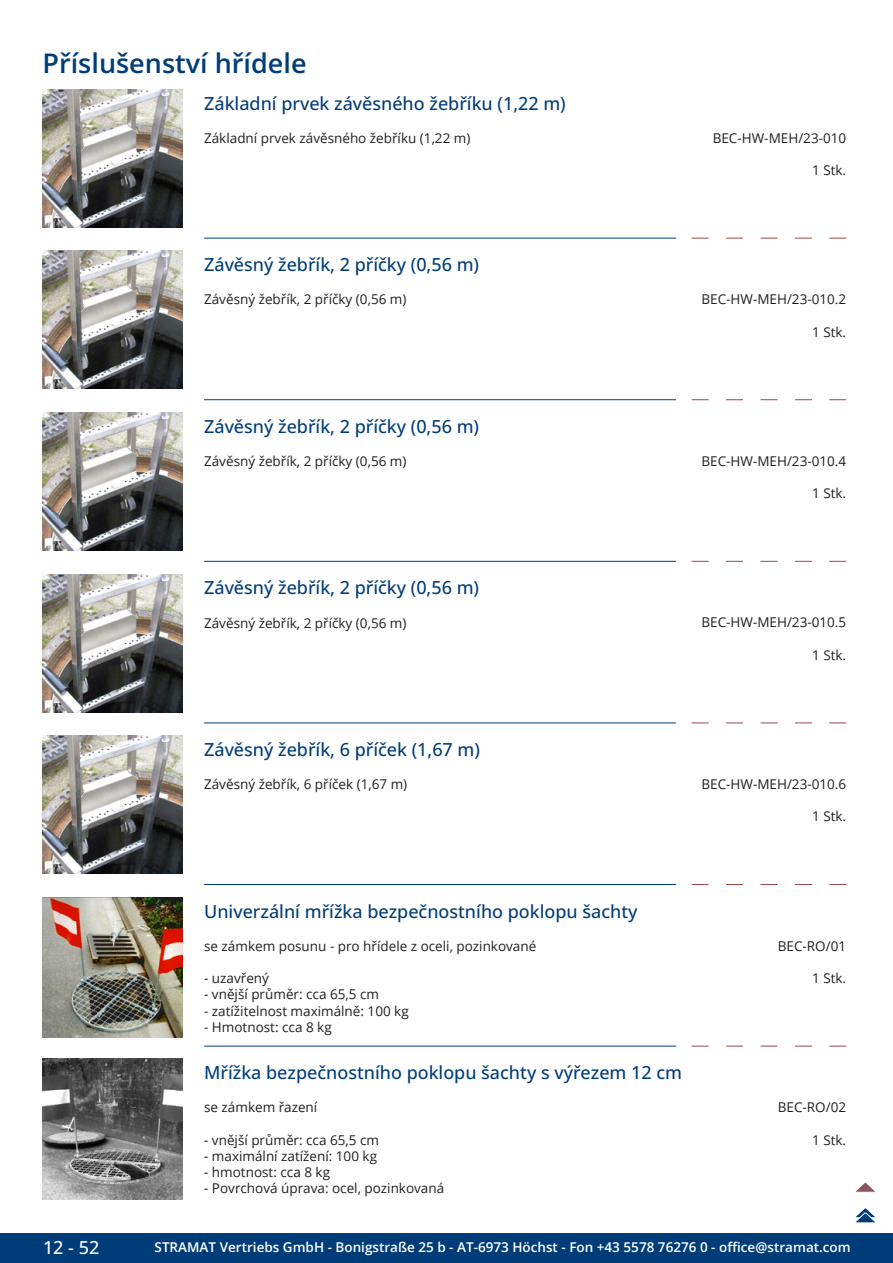
<style>
.page{position:relative;width:893px;height:1263px;background:#fff}
.page>*{position:absolute;margin:0;border:0;box-sizing:border-box;transform-origin:0 0}
.GruppeName{font:600 27px "Open Sans";color:#003d78}
.ArtikelName{font:500 18px "Open Sans";color:#003d78}
.t1{font:500 18px "Open Sans";color:#fff}
.Beschreibung{font:13.5px "Open Sans";color:#231f20}
.ArtikelNummer{font:13.5px "Open Sans";color:#231f20}
.t2{font:600 13.5px "Open Sans";color:#fff}
</style>
<div class="page">
<div style="left:0;top:1233px;width:893px;height:30px;background:#003d78"></div>
<img style="left:43px;top:89px;width:140px;height:138px">
<img style="left:43px;top:251px;width:140px;height:138px">
<svg style="left:692px;top:238px;width:17px;height:1px"></svg>
<svg style="left:726px;top:238px;width:17px;height:1px"></svg>
<svg style="left:760px;top:238px;width:17px;height:1px"></svg>
<svg style="left:795px;top:238px;width:17px;height:1px"></svg>
<svg style="left:829px;top:238px;width:17px;height:1px"></svg>
<hr style="left:204px;top:238px;width:472px;height:1px;background:#003d78">
<img style="left:43px;top:412px;width:140px;height:138px">
<svg style="left:692px;top:399px;width:17px;height:1px"></svg>
<svg style="left:726px;top:399px;width:17px;height:1px"></svg>
<svg style="left:760px;top:399px;width:17px;height:1px"></svg>
<svg style="left:795px;top:399px;width:17px;height:1px"></svg>
<svg style="left:829px;top:399px;width:17px;height:1px"></svg>
<hr style="left:204px;top:399px;width:472px;height:1px;background:#003d78">
<img style="left:43px;top:574px;width:140px;height:138px">
<svg style="left:692px;top:561px;width:17px;height:1px"></svg>
<svg style="left:726px;top:561px;width:17px;height:1px"></svg>
<svg style="left:760px;top:561px;width:17px;height:1px"></svg>
<svg style="left:795px;top:561px;width:17px;height:1px"></svg>
<svg style="left:829px;top:561px;width:17px;height:1px"></svg>
<hr style="left:204px;top:561px;width:472px;height:1px;background:#003d78">
<img style="left:43px;top:736px;width:140px;height:138px">
<svg style="left:692px;top:723px;width:17px;height:1px"></svg>
<svg style="left:726px;top:723px;width:17px;height:1px"></svg>
<svg style="left:760px;top:723px;width:17px;height:1px"></svg>
<svg style="left:795px;top:723px;width:17px;height:1px"></svg>
<svg style="left:829px;top:723px;width:17px;height:1px"></svg>
<hr style="left:204px;top:723px;width:472px;height:1px;background:#003d78">
<img style="left:43px;top:897px;width:140px;height:140px">
<svg style="left:692px;top:884px;width:17px;height:1px"></svg>
<svg style="left:726px;top:884px;width:17px;height:1px"></svg>
<svg style="left:760px;top:884px;width:17px;height:1px"></svg>
<svg style="left:795px;top:884px;width:17px;height:1px"></svg>
<svg style="left:829px;top:884px;width:17px;height:1px"></svg>
<hr style="left:204px;top:884px;width:472px;height:1px;background:#003d78">
<img style="left:43px;top:1059px;width:140px;height:140px">
<svg style="left:692px;top:1046px;width:17px;height:1px"></svg>
<svg style="left:726px;top:1046px;width:17px;height:1px"></svg>
<svg style="left:760px;top:1046px;width:17px;height:1px"></svg>
<svg style="left:795px;top:1046px;width:17px;height:1px"></svg>
<svg style="left:829px;top:1046px;width:17px;height:1px"></svg>
<hr style="left:204px;top:1046px;width:472px;height:1px;background:#003d78">
<svg style="left:856px;top:1183px;width:19px;height:9px"></svg>
<svg style="left:855px;top:1208px;width:21px;height:15px"></svg>
<p class="GruppeName" style="left:43px;top:44px;width:266px">Příslušenství hřídele</p>
<p class="ArtikelName" style="left:204px;top:91px;width:363px">Základní prvek závěsného žebříku (1,22 m)</p>
<p class="Beschreibung" style="left:204px;top:129px;width:268px">Základní prvek závěsného žebříku (1,22 m)</p>
<p class="ArtikelNummer" style="left:713px;top:128px;width:135px">BEC-HW-MEH/23-010</p>
<p class="ArtikelNummer" style="left:812px;top:161px;width:36px">1 Stk.</p>
<p class="ArtikelName" style="left:204px;top:252px;width:277px">Závěsný žebřík, 2 příčky (0,56 m)</p>
<p class="Beschreibung" style="left:204px;top:290px;width:204px">Závěsný žebřík, 2 příčky (0,56 m)</p>
<p class="ArtikelNummer" style="left:701px;top:290px;width:146px">BEC-HW-MEH/23-010.2</p>
<p class="ArtikelNummer" style="left:812px;top:322px;width:36px">1 Stk.</p>
<p class="ArtikelName" style="left:204px;top:414px;width:277px">Závěsný žebřík, 2 příčky (0,56 m)</p>
<p class="Beschreibung" style="left:204px;top:452px;width:204px">Závěsný žebřík, 2 příčky (0,56 m)</p>
<p class="ArtikelNummer" style="left:701px;top:452px;width:146px">BEC-HW-MEH/23-010.4</p>
<p class="ArtikelNummer" style="left:812px;top:484px;width:36px">1 Stk.</p>
<p class="ArtikelName" style="left:204px;top:575px;width:277px">Závěsný žebřík, 2 příčky (0,56 m)</p>
<p class="Beschreibung" style="left:204px;top:613px;width:204px">Závěsný žebřík, 2 příčky (0,56 m)</p>
<p class="ArtikelNummer" style="left:701px;top:613px;width:146px">BEC-HW-MEH/23-010.5</p>
<p class="ArtikelNummer" style="left:812px;top:646px;width:36px">1 Stk.</p>
<p class="ArtikelName" style="left:204px;top:737px;width:277px">Závěsný žebřík, 6 příček (1,67 m)</p>
<p class="Beschreibung" style="left:204px;top:775px;width:205px">Závěsný žebřík, 6 příček (1,67 m)</p>
<p class="ArtikelNummer" style="left:701px;top:775px;width:146px">BEC-HW-MEH/23-010.6</p>
<p class="ArtikelNummer" style="left:812px;top:807px;width:36px">1 Stk.</p>
<p class="ArtikelName" style="left:204px;top:899px;width:435px">Univerzální mřížka bezpečnostního poklopu šachty</p>
<p class="Beschreibung" style="left:204px;top:936px;width:334px">se zámkem posunu - pro hřídele z oceli, pozinkované</p>
<p class="Beschreibung" style="left:204px;top:969px;width:66px">- uzavřený</p>
<p class="Beschreibung" style="left:204px;top:985px;width:176px">- vnější průměr: cca 65,5 cm</p>
<p class="Beschreibung" style="left:204px;top:1001px;width:206px">- zatížitelnost maximálně: 100 kg</p>
<p class="Beschreibung" style="left:204px;top:1017px;width:129px">- Hmotnost: cca 8 kg</p>
<p class="ArtikelName" style="left:204px;top:1060px;width:480px">Mřížka bezpečnostního poklopu šachty s výřezem 12 cm</p>
<p class="Beschreibung" style="left:204px;top:1098px;width:115px">se zámkem řazení</p>
<p class="Beschreibung" style="left:204px;top:1130px;width:176px">- vnější průměr: cca 65,5 cm</p>
<p class="Beschreibung" style="left:204px;top:1147px;width:174px">- maximální zatížení: 100 kg</p>
<p class="Beschreibung" style="left:204px;top:1163px;width:127px">- hmotnost: cca 8 kg</p>
<p class="Beschreibung" style="left:204px;top:1179px;width:242px">- Povrchová úprava: ocel, pozinkovaná</p>
<p class="ArtikelNummer" style="left:778px;top:936px;width:70px">BEC-RO/01</p>
<p class="ArtikelNummer" style="left:812px;top:969px;width:36px">1 Stk.</p>
<p class="ArtikelNummer" style="left:778px;top:1098px;width:70px">BEC-RO/02</p>
<p class="ArtikelNummer" style="left:812px;top:1130px;width:36px">1 Stk.</p>
<h2 class="t1" style="left:43px;top:1234px;width:58px">12 - 52</h2>
<p class="t2" style="left:155px;top:1238px;width:698px">STRAMAT Vertriebs GmbH - Bonigstraße 25 b - AT-6973 Höchst - Fon +43 5578 76276 0 - office@stramat.com</p>
</div>
